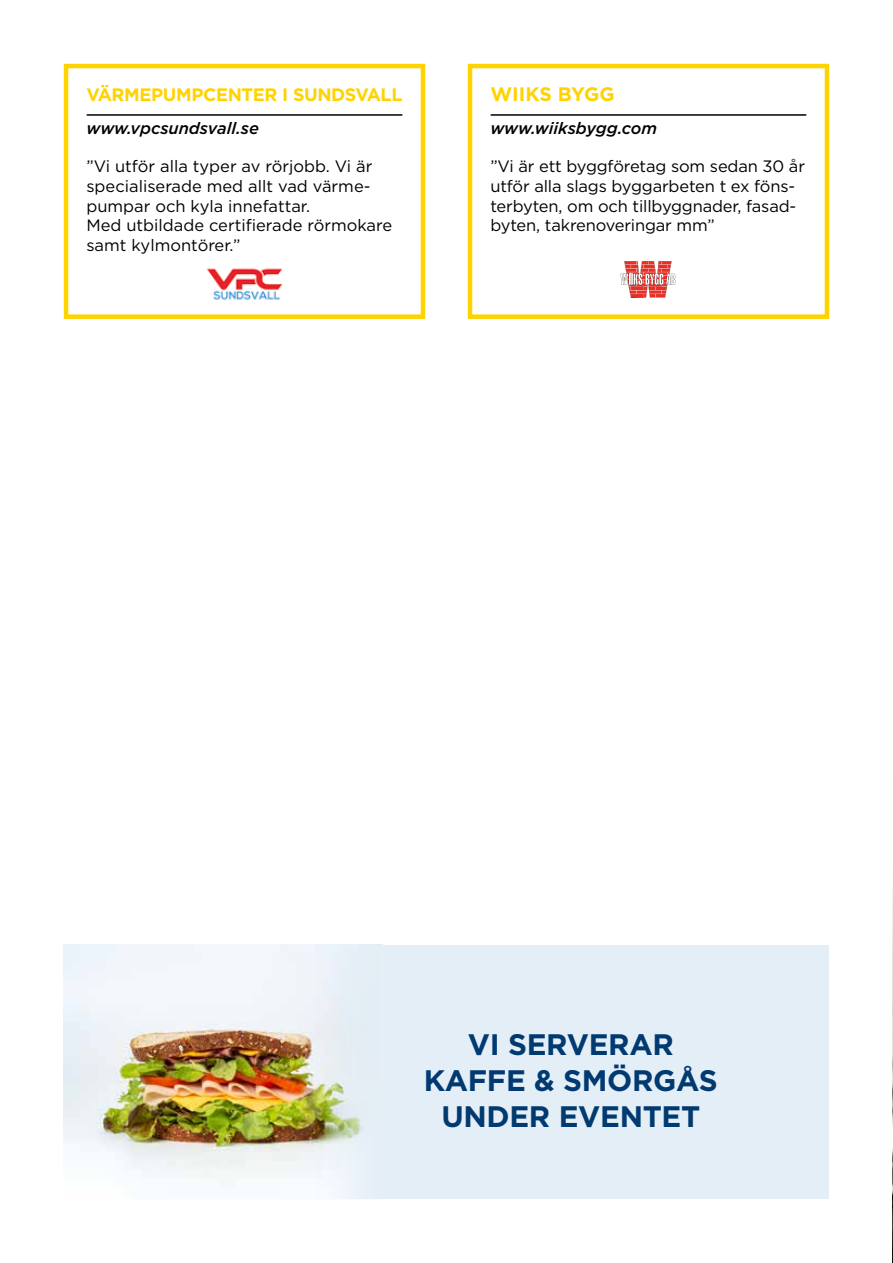
<style>
.page{position:relative;width:893px;height:1263px;background:#fff}
.page>*{position:absolute;margin:0;border:0;box-sizing:border-box;transform-origin:0 0}
.t1{font:700 29.55px/35.5px "Gotham";letter-spacing:-.01em;color:#003a70;text-align:center}
.t2{font:700 19.5px "Gotham";color:#ffd300}
.t3{font:700 18px "Gotham";letter-spacing:-.02em;color:#ffd300}
.t4{font:16.5px/19.8px "Gotham";letter-spacing:-.01em;color:#000}
.t5{font:italic 500 16.5px "Gotham";color:#000}
</style>
<div class="page">
<img style="left:892px;top:898px;width:1px;height:365px">
<div style="left:468px;top:64px;width:361px;height:255px;border:4px solid #ffd300"></div>
<hr style="left:491px;top:114px;width:315px;height:2px;background:#000">
<svg style="left:621px;top:261px;width:54px;height:37px"></svg>
<div style="left:64px;top:64px;width:361px;height:255px;border:4px solid #ffd300"></div>
<hr style="left:87px;top:114px;width:315px;height:2px;background:#000">
<img style="left:206px;top:268px;width:77px;height:32px">
<img style="left:64px;top:944px;width:318px;height:255px">
<div style="left:316px;top:945px;width:512px;height:253px;background:#e4eef6"></div>
<p class="t3" style="left:86px;top:82px;width:318px">VÄRMEPUMPCENTER I SUNDSVALL</p>
<p class="t5" style="left:86px;top:118px;width:174px">www.vpcsundsvall.se</p>
<p class="t4" style="left:86px;top:156px;width:307px">”Vi utför alla typer av rörjobb. Vi är specialiserade med allt vad värme&shy;pumpar och kyla innefattar.<br>Med utbildade certifierade rörmokare samt kylmontörer.”</p>
<p class="t2" style="left:490px;top:81px;width:126px">WIIKS BYGG</p>
<p class="t5" style="left:490px;top:118px;width:168px">www.wiiksbygg.com</p>
<p class="t4" style="left:490px;top:156px;width:316px">”Vi är ett byggföretag som sedan 30 år utför alla slags byggarbeten t ex föns&shy;terbyten, om och tillbyggnader, fasad&shy;byten, takrenoveringar mm”</p>
<h1 class="t1" style="left:424px;top:1027px;width:295px">VI SERVERAR<br>KAFFE &amp; SMÖRGÅS<br>UNDER EVENTET</h1>
</div>
